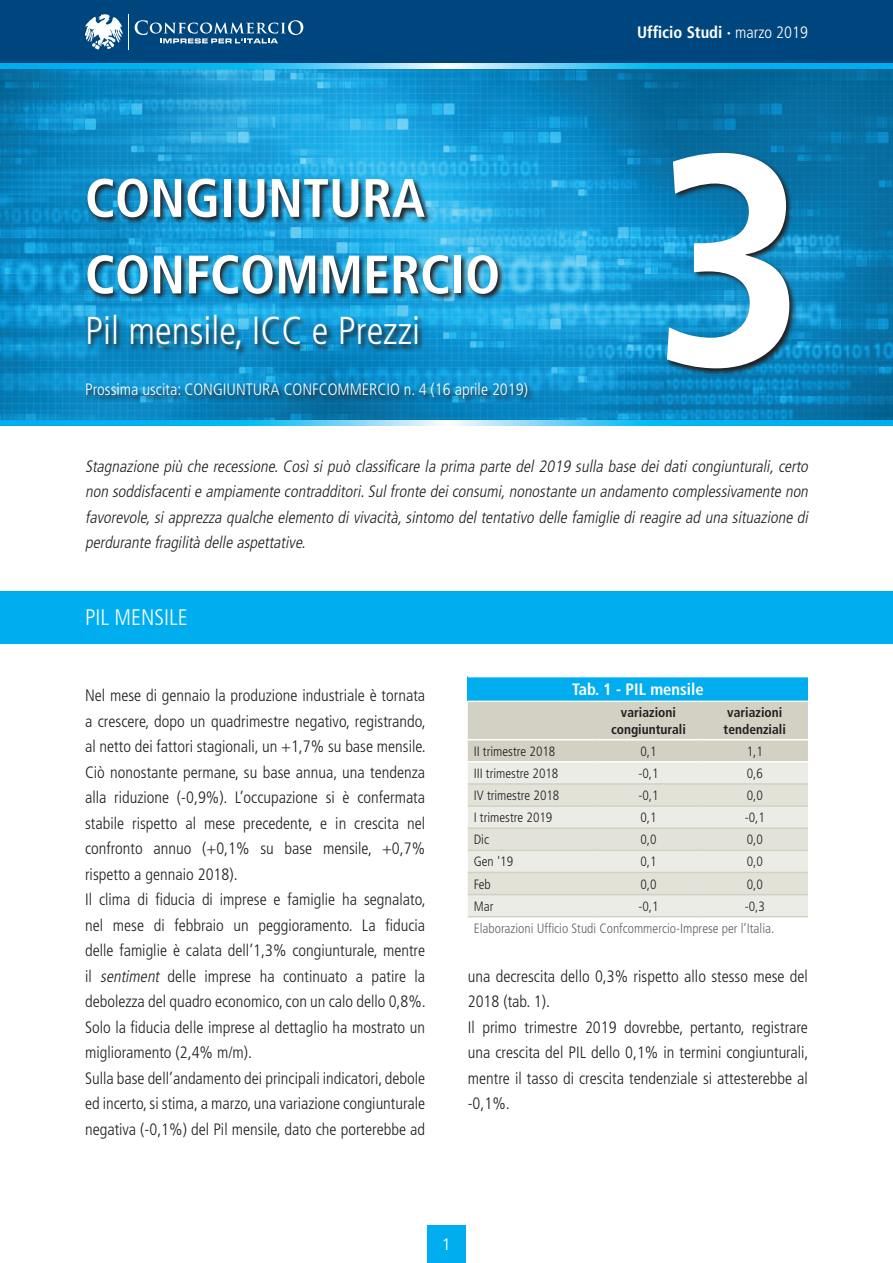
<style>
.page{position:relative;width:893px;height:1263px;background:#fff}
.page>*{position:absolute;margin:0;border:0;box-sizing:border-box;transform-origin:0 0}
.t1{font:700 condensed 300px "Frutiger LT Std";color:#fff}
.t2{font:700 condensed 54px/76.5px "Frutiger LT Std";color:#fff}
.t3{font:300 condensed 39px "Frutiger LT Std";color:#fff}
.t4{font:300 condensed 22.5px "Frutiger LT Std";color:#fff}
.t5{font:300 condensed 16.5px/25.5px "Frutiger LT Std";color:#231f20}
.t6{font:italic 300 condensed 16.5px/25.5px "Frutiger LT Std";color:#231f20;text-align:justify}
.t7{font:300 condensed 16.5px "Frutiger LT Std";color:#fff}
.t8{font:700 condensed 16.5px "Frutiger LT Std";color:#fff}
.t9{font:300 16.5px "Frutiger LT Std";color:#fff}
.t10{font:300 condensed 13.5px "Frutiger LT Std";color:#231f20}
.t11{font:300 condensed 13.5px "Frutiger LT Std";color:#636366}
.t12{font:700 condensed 13.5px/16.2px "Frutiger LT Std";color:#231f20;text-align:center}
.s1{font-weight:300}
.s2{font-style:italic}
</style>
<div class="page">
<img style="left:0;top:68px;width:893px;height:353px">
<svg style="left:85px;top:177px;width:450px;height:229px;background:#1989bb"></svg>
<svg style="left:665px;top:151px;width:132px;height:225px;background:#185a7a"></svg>
<div style="left:0;top:0;width:893px;height:68px;background:#00467e"></div>
<svg style="left:135px;top:20px;width:168px;height:23px"></svg>
<svg style="left:85px;top:14px;width:44px;height:36px"></svg>
<svg style="left:0;top:64px;width:893px;height:4px;background:#38c2f2"></svg>
<svg style="left:0;top:421px;width:893px;height:4px;background:#38c2f2"></svg>
<div style="left:0;top:591px;width:893px;height:52px;background:#00aeef"></div>
<div style="left:468px;top:677px;width:340px;height:24px;background:#00aeef"></div>
<div style="left:468px;top:702px;width:340px;height:59px;background:#d2d1c4"></div>
<div style="left:468px;top:762px;width:340px;height:154px;background:#ecece7"></div>
<svg style="left:468px;top:785px;width:340px;height:109px;background:#e5e5de"></svg>
<hr style="left:468px;top:783px;width:127px;height:2px;background:#d2d1c4">
<hr style="left:595px;top:783px;width:107px;height:2px;background:#d2d1c4">
<hr style="left:702px;top:783px;width:106px;height:2px;background:#d2d1c4">
<hr style="left:468px;top:805px;width:127px;height:2px;background:#d2d1c4">
<hr style="left:595px;top:805px;width:107px;height:2px;background:#d2d1c4">
<hr style="left:702px;top:805px;width:106px;height:2px;background:#d2d1c4">
<hr style="left:468px;top:827px;width:127px;height:2px;background:#d2d1c4">
<hr style="left:595px;top:827px;width:107px;height:2px;background:#d2d1c4">
<hr style="left:702px;top:827px;width:106px;height:2px;background:#d2d1c4">
<hr style="left:468px;top:849px;width:127px;height:2px;background:#d2d1c4">
<hr style="left:595px;top:849px;width:107px;height:2px;background:#d2d1c4">
<hr style="left:702px;top:849px;width:106px;height:2px;background:#d2d1c4">
<hr style="left:468px;top:872px;width:127px;height:1px;background:#d2d1c4">
<hr style="left:595px;top:872px;width:107px;height:1px;background:#d2d1c4">
<hr style="left:702px;top:872px;width:106px;height:1px;background:#d2d1c4">
<hr style="left:468px;top:894px;width:127px;height:1px;background:#d2d1c4">
<hr style="left:595px;top:894px;width:107px;height:1px;background:#d2d1c4">
<hr style="left:702px;top:894px;width:106px;height:1px;background:#d2d1c4">
<hr style="left:468px;top:916px;width:127px;height:1px;background:#d2d1c4">
<hr style="left:595px;top:916px;width:107px;height:1px;background:#d2d1c4">
<hr style="left:702px;top:916px;width:106px;height:1px;background:#d2d1c4">
<hr style="left:468px;top:739px;width:127px;height:1px;background:#fff">
<hr style="left:595px;top:739px;width:107px;height:1px;background:#fff">
<hr style="left:702px;top:739px;width:106px;height:1px;background:#fff">
<div style="left:427px;top:1225px;width:39px;height:38px;background:#00aeef"></div>
<h2 class="t2" style="left:85px;top:160px;width:417px">CONGIUNTURA<br>CONFCOMMERCIO</h2>
<h3 class="t3" style="left:85px;top:309px;width:337px">Pil mensile, ICC e Prezzi</h3>
<p class="t7" style="left:85px;top:380px;width:444px">Prossima uscita: CONGIUNTURA CONFCOMMERCIO n. 4 (16 aprile 2019)</p>
<p class="t8" style="left:637px;top:23px;width:172px">Ufficio Studi · <span class="s1">marzo 2019</span></p>
<h1 class="t1" style="left:652px;top:83px;width:157px">3</h1>
<p class="t6" style="left:85px;top:454px;width:728px">Stagnazione più che recessione.Così si può classificare la prima parte del 2019 sulla base dei dati congiunturali,certo non soddisfacentie ampiamente contradditori.Sulfronte deiconsumi,nonostante un andamento complessivamente non favorevole,si apprezza qualche elemento di vivacità,sintomo del tentativo delle famiglie di reagire ad una situazione di perdurante fragilità delle aspettative.</p>
<h3 class="t4" style="left:85px;top:604px;width:104px">PIL MENSILE</h3>
<p class="t5" style="left:85px;top:683px;width:342px">Nel mese di gennaio la produzione industriale è tornata a crescere, dopo un quadrimestre negativo, registrando, al netto dei fattori stagionali, un +1,7% su base mensile.<br>Ciò nonostante permane, su base annua, una tendenza alla riduzione (-0,9%). L’occupazione si è confermata stabile rispetto al mese precedente, e in crescita nel confronto annuo (+0,1% su base mensile, +0,7% rispetto a gennaio 2018).<br>Il clima di fiducia di imprese e famiglie ha segnalato, nel mese di febbraio un peggioramento. La fiducia delle famiglie è calata dell’1,3% congiunturale, mentre il <span class="s2">sentiment</span> delle imprese ha continuato a patire la debolezza del quadro economico, con un calo dello 0,8%.<br>Solo la fiducia delle imprese al dettaglio ha mostrato un miglioramento (2,4% m/m).<br>Sulla base dell’andamento dei principali indicatori, debole ed incerto, si stima, a marzo, una variazione congiunturale negativa (-0,1%) del Pil mensile, dato che porterebbe ad</p>
<p class="t8" style="left:572px;top:679px;width:133px">Tab. 1 - PIL mensile</p>
<p class="t12" style="left:611px;top:705px;width:76px">variazioni congiunturali</p>
<p class="t12" style="left:724px;top:705px;width:64px;text-align:left">variazioni tendenziali</p>
<p class="t10" style="left:474px;top:743px;width:83px">II trimestre 2018</p>
<p class="t10" style="left:640px;top:743px;width:18px">0,1</p>
<p class="t10" style="left:747px;top:743px;width:18px">1,1</p>
<p class="t10" style="left:474px;top:766px;width:86px">III trimestre 2018</p>
<p class="t10" style="left:638px;top:766px;width:22px">-0,1</p>
<p class="t10" style="left:747px;top:766px;width:18px">0,6</p>
<p class="t10" style="left:474px;top:788px;width:87px">IV trimestre 2018</p>
<p class="t10" style="left:638px;top:788px;width:22px">-0,1</p>
<p class="t10" style="left:747px;top:788px;width:18px">0,0</p>
<p class="t10" style="left:474px;top:810px;width:80px">I trimestre 2019</p>
<p class="t10" style="left:640px;top:810px;width:18px">0,1</p>
<p class="t10" style="left:745px;top:810px;width:22px">-0,1</p>
<p class="t10" style="left:474px;top:832px;width:17px">Dic</p>
<p class="t10" style="left:640px;top:832px;width:18px">0,0</p>
<p class="t10" style="left:747px;top:832px;width:18px">0,0</p>
<p class="t10" style="left:474px;top:854px;width:41px">Gen '19</p>
<p class="t10" style="left:640px;top:854px;width:18px">0,1</p>
<p class="t10" style="left:747px;top:854px;width:18px">0,0</p>
<p class="t10" style="left:474px;top:876px;width:18px">Feb</p>
<p class="t10" style="left:640px;top:876px;width:18px">0,0</p>
<p class="t10" style="left:747px;top:876px;width:18px">0,0</p>
<p class="t10" style="left:474px;top:898px;width:21px">Mar</p>
<p class="t10" style="left:638px;top:898px;width:22px">-0,1</p>
<p class="t10" style="left:745px;top:898px;width:22px">-0,3</p>
<p class="t11" style="left:474px;top:920px;width:302px">Elaborazioni Ufficio Studi Confcommercio-Imprese per l’Italia.</p>
<p class="t5" style="left:468px;top:964px;width:342px">una decrescita dello 0,3% rispetto allo stesso mese del 2018 (tab. 1).<br>Il primo trimestre 2019 dovrebbe, pertanto, registrare una crescita del PIL dello 0,1% in termini congiunturali, mentre il tasso di crescita tendenziale si attesterebbe al -0,1%.</p>
<p class="t9" style="left:442px;top:1235px;width:11px">1</p>
</div>
